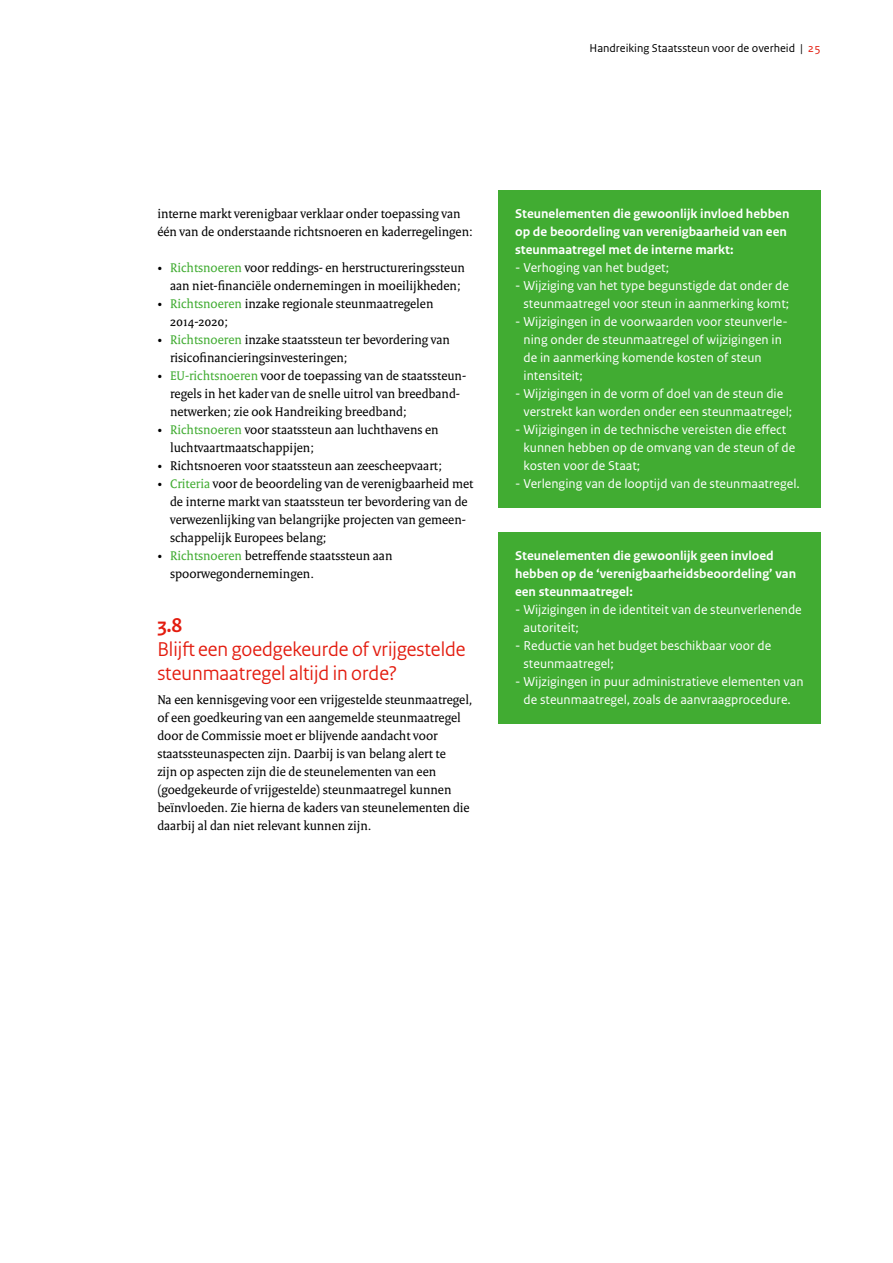
<style>
.page{position:relative;width:893px;height:1263px;background:#fff}
.page>*{position:absolute;margin:0;border:0;box-sizing:border-box;transform-origin:0 0}
._04_RO_Paragraafkop{font:21px/24px "Rijksoverheid Sans Heading";color:#e31b0e}
._10_RO_Broodtekst_Se{font:13.5px/18px "Rijksoverheid Serif";color:#000}
._21_RO_Kader_Broodte{font:13.5px/18px "Rijksoverheid Sans Text";color:#fff}
._21_RO_Kader_Broodte-2{font:700 13.5px/18px "Rijksoverheid Sans Text";color:#fff}
.t1{font:12px "Rijksoverheid Sans Text";color:#000}
.s1{color:#e31b0e}
.s2{color:#41ac32}
.s3{font-weight:700}
</style>
<div class="page">
<div style="left:498px;top:190px;width:323px;height:83px;background:#41ac32"></div>
<div style="left:498px;top:262px;width:323px;height:65px;background:#41ac32"></div>
<div style="left:498px;top:298px;width:323px;height:101px;background:#41ac32"></div>
<div style="left:498px;top:370px;width:323px;height:65px;background:#41ac32"></div>
<div style="left:498px;top:406px;width:323px;height:83px;background:#41ac32"></div>
<div style="left:498px;top:460px;width:323px;height:47px;background:#41ac32"></div>
<div style="left:498px;top:532px;width:323px;height:83px;background:#41ac32"></div>
<div style="left:498px;top:586px;width:323px;height:65px;background:#41ac32"></div>
<div style="left:498px;top:622px;width:323px;height:65px;background:#41ac32"></div>
<div style="left:498px;top:658px;width:323px;height:65px;background:#41ac32"></div>
<p class="t1" style="left:589px;top:41px;width:233px">Handreiking Staatssteun voor de overheid | <span class="s1">25</span></p>
<p class="_10_RO_Broodtekst_Se" style="left:157px;top:204px;width:317px">interne markt verenigbaar verklaar onder toepassing van één van de onderstaande richtsnoeren en kaderregelingen:</p>
<p class="_10_RO_Broodtekst_Se" style="left:170px;top:258px;width:296px;text-indent:-13px">• <span class="s2">Richtsnoeren</span> voor reddings- en herstructureringssteun aan niet-financiële ondernemingen in moeilijkheden;</p>
<p class="_10_RO_Broodtekst_Se" style="left:170px;top:294px;width:265px;text-indent:-13px">• <span class="s2">Richtsnoeren</span> inzake regionale steunmaatregelen<br>2014-2020;</p>
<p class="_10_RO_Broodtekst_Se" style="left:170px;top:330px;width:281px;text-indent:-13px">• <span class="s2">Richtsnoeren</span> inzake staatssteun ter bevordering van risicofinancieringsinvesteringen;</p>
<p class="_10_RO_Broodtekst_Se" style="left:170px;top:366px;width:297px;text-indent:-13px">• <span class="s2">EU-richtsnoeren</span> voor de toepassing van de staatssteun&shy;regels in het kader van de snelle uitrol van breedband&shy;netwerken; zie ook Handreiking breedband;</p>
<p class="_10_RO_Broodtekst_Se" style="left:170px;top:420px;width:270px;text-indent:-13px">• <span class="s2">Richtsnoeren</span> voor staatssteun aan luchthavens en luchtvaartmaatschappijen;</p>
<p class="_10_RO_Broodtekst_Se" style="left:157px;top:456px;width:286px">• Richtsnoeren voor staatssteun aan zeescheepvaart;</p>
<p class="_10_RO_Broodtekst_Se" style="left:170px;top:474px;width:305px;text-indent:-13px">• <span class="s2">Criteria</span> voor de beoordeling van de verenigbaarheid met de interne markt van staatssteun ter bevordering van de verwezenlijking van belangrijke projecten van gemeen&shy;schappelijk Europees belang;</p>
<p class="_10_RO_Broodtekst_Se" style="left:170px;top:546px;width:224px;text-indent:-13px">• <span class="s2">Richtsnoeren</span> betreffende staatssteun aan spoorwegondernemingen.</p>
<p class="_04_RO_Paragraafkop" style="left:157px;top:613px;width:310px"><span class="s3">3.8<br></span>Blijft een goedgekeurde of vrijgestelde steunmaatregel altijd in orde?</p>
<p class="_10_RO_Broodtekst_Se" style="left:157px;top:690px;width:317px">Na een kennisgeving voor een vrijgestelde steunmaatregel, of een goedkeuring van een aangemelde steunmaatregel door de Commissie moet er blijvende aandacht voor staatssteunaspecten zijn. Daarbij is van belang alert te<br>zijn op aspecten zijn die de steunelementen van een (goedgekeurde of vrijgestelde) steunmaatregel kunnen beïnvloeden. Zie hierna de kaders van steunelementen die daarbij al dan niet relevant kunnen zijn.</p>
<p class="_21_RO_Kader_Broodte-2" style="left:515px;top:205px;width:276px">Steunelementen die gewoonlijk invloed hebben op de beoordeling van verenigbaarheid van een steunmaatregel met de interne markt:</p>
<p class="_21_RO_Kader_Broodte" style="left:515px;top:259px;width:156px">- Verhoging van het budget;</p>
<p class="_21_RO_Kader_Broodte" style="left:515px;top:277px;width:276px;text-align:right">- Wijziging van het type begunstigde dat onder de steunmaatregel voor steun in aanmerking komt;</p>
<p class="_21_RO_Kader_Broodte" style="left:523px;top:313px;width:266px;text-indent:-9px">- Wijzigingen in de voorwaarden voor steunverle‑ ning onder de steunmaatregel of wijzigingen in de in aanmerking komende kosten of steun intensiteit;</p>
<p class="_21_RO_Kader_Broodte" style="left:523px;top:385px;width:270px;text-indent:-9px">- Wijzigingen in de vorm of doel van de steun die verstrekt kan worden onder een steunmaatregel;</p>
<p class="_21_RO_Kader_Broodte" style="left:523px;top:421px;width:273px;text-indent:-9px">- Wijzigingen in de technische vereisten die effect kunnen hebben op de omvang van de steun of de kosten voor de Staat;</p>
<p class="_21_RO_Kader_Broodte" style="left:515px;top:475px;width:286px">- Verlenging van de looptijd van de steunmaatregel.</p>
<p class="_21_RO_Kader_Broodte-2" style="left:515px;top:547px;width:283px">Steunelementen die gewoonlijk geen invloed hebben op de ‘verenigbaarheidsbeoordeling’ van een steunmaatregel:</p>
<p class="_21_RO_Kader_Broodte" style="left:523px;top:601px;width:280px;text-indent:-9px">- Wijzigingen in de identiteit van de steunverlenende autoriteit;</p>
<p class="_21_RO_Kader_Broodte" style="left:523px;top:637px;width:249px;text-indent:-9px">- Reductie van het budget beschikbaar voor de steunmaatregel;</p>
<p class="_21_RO_Kader_Broodte" style="left:515px;top:673px;width:290px;text-align:center">- Wijzigingen in puur administratieve elementen van de steunmaatregel, zoals de aanvraagprocedure.</p>
</div>
